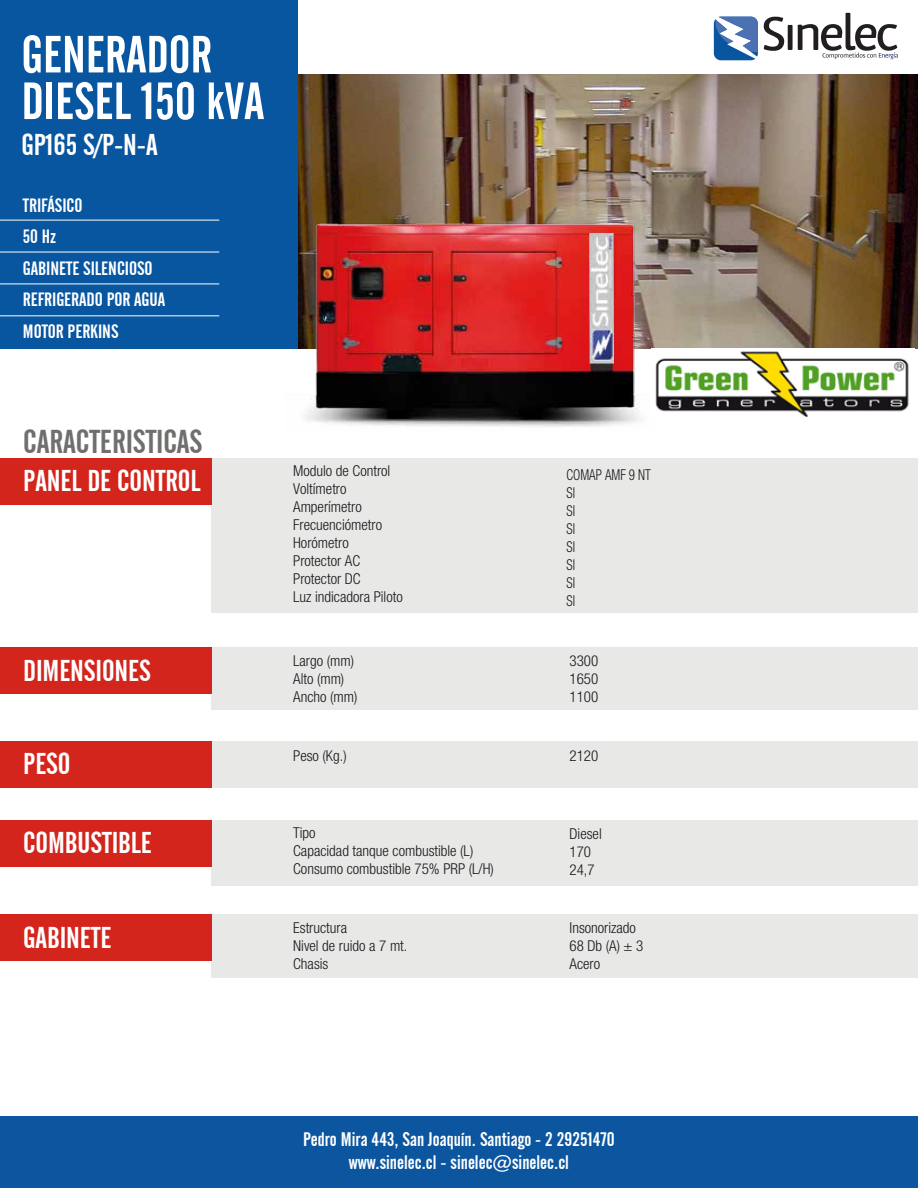
<style>
.page{position:relative;width:918px;height:1188px;background:#fff}
.page>*{position:absolute;margin:0;border:0;box-sizing:border-box;transform-origin:0 0}
.t1{font:51.75px/46.7px "Alternate Gothic No 2 BT";color:#fff}
.t2{font:33px "Alternate Gothic No 2 BT";letter-spacing:-.005em;color:#706f6e}
.t3{font:30px "Alternate Gothic No 2 BT";letter-spacing:-.005em;color:#fff}
.t4{font:19.5px/23.4px "Alternate Gothic No 2 BT";color:#fff;text-align:center}
.t5{font:19.2px/31.5px "Alternate Gothic No 2 BT";letter-spacing:-.005em;color:#fff}
.t6{font:300 condensed 15px/18px "Helvetica Neue LT Std";color:#1a171c}
.t7{font:300 condensed 15px/18px "Helvetica Neue LT Std";color:#1a171c;scale:.86 1}
</style>
<div class="page">
<div style="left:211px;top:820px;width:707px;height:66px;background:#e8e8e6"></div>
<img style="left:298px;top:75px;width:620px;height:273px">
<div style="left:211px;top:648px;width:707px;height:62px;background:#e8e8e6"></div>
<div style="left:211px;top:741px;width:707px;height:47px;background:#e8e8e6"></div>
<svg style="left:714px;top:17px;width:44px;height:43px"></svg>
<svg style="left:764px;top:13px;width:134px;height:46px"></svg>
<div style="left:0;top:0;width:298px;height:348px;background:#0856a0"></div>
<div style="left:0;top:1116px;width:918px;height:72px;background:#0c56a0"></div>
<div style="left:0;top:648px;width:211px;height:46px;background:#d4251c"></div>
<div style="left:0;top:741px;width:211px;height:47px;background:#d4251c"></div>
<div style="left:0;top:820px;width:211px;height:47px;background:#d4251c"></div>
<div style="left:211px;top:914px;width:707px;height:64px;background:#e8e8e6"></div>
<div style="left:0;top:914px;width:211px;height:47px;background:#d4251c"></div>
<div style="left:211px;top:458px;width:707px;height:154px;background:#e8e8e6"></div>
<div style="left:0;top:458px;width:212px;height:47px;background:#d4251c"></div>
<hr style="left:0;top:220px;width:219px;height:1px;background:#fff">
<hr style="left:0;top:252px;width:219px;height:1px;background:#fff">
<hr style="left:0;top:284px;width:219px;height:1px;background:#fff">
<hr style="left:0;top:315px;width:219px;height:1px;background:#fff">
<img style="left:286px;top:212px;width:371px;height:215px">
<img style="left:589px;top:233px;width:25px;height:131px">
<img style="left:651px;top:348px;width:258px;height:70px">
<h1 class="t1" style="left:21px;top:32px;width:244px">GENERADOR<br>DIESEL 150 kVA</h1>
<h3 class="t3" style="left:21px;top:128px;width:138px">GP165 S/P-N-A</h3>
<p class="t5" style="left:23px;top:190px;width:144px">TRIFÁSICO<br>50 Hz<br>GABINETE SILENCIOSO<br>REFRIGERADO POR AGUA<br>MOTOR PERKINS</p>
<h2 class="t2" style="left:23px;top:423px;width:181px">CARACTERISTICAS</h2>
<h3 class="t3" style="left:23px;top:464px;width:179px">PANEL DE CONTROL</h3>
<p class="t6" style="left:293px;top:462px;width:111px">Modulo de Control<br>Voltímetro<br>Amperímetro<br>Frecuenciómetro<br>Horómetro<br>Protector AC<br>Protector DC<br>Luz indicadora Piloto</p>
<p class="t7" style="left:567px;top:465px;width:100px">COMAP AMF 9 NT<br>SI<br>SI<br>SI<br>SI<br>SI<br>SI<br>SI</p>
<h3 class="t3" style="left:23px;top:654px;width:129px">DIMENSIONES</h3>
<p class="t6" style="left:293px;top:651px;width:66px">Largo (mm)<br>Alto (mm)<br>Ancho (mm)</p>
<p class="t6" style="left:570px;top:652px;width:30px;text-align:justify">3300<br>1650<br>1100</p>
<h3 class="t3" style="left:23px;top:747px;width:49px">PESO</h3>
<p class="t6" style="left:293px;top:746px;width:55px">Peso (Kg.)</p>
<p class="t6" style="left:570px;top:747px;width:30px">2120</p>
<h3 class="t3" style="left:23px;top:826px;width:130px">COMBUSTIBLE</h3>
<p class="t6" style="left:293px;top:824px;width:202px">Tipo<br>Capacidad tanque combustible (L)<br>Consumo combustible 75% PRP (L/H)</p>
<p class="t6" style="left:570px;top:824px;width:34px">Diesel<br>170<br>24,7</p>
<h3 class="t3" style="left:23px;top:920px;width:90px">GABINETE</h3>
<p class="t6" style="left:293px;top:918px;width:116px">Estructura<br>Nivel de ruido a 7 mt.<br>Chasis</p>
<p class="t6" style="left:570px;top:919px;width:75px">Insonorizado<br>68 Db (A) ± 3<br>Acero</p>
<h3 class="t4" style="left:303px;top:1128px;width:313px">Pedro Mira 443, San Joaquín. Santiago - 2 29251470 www.sinelec.cl - sinelec@sinelec.cl</h3>
</div>
